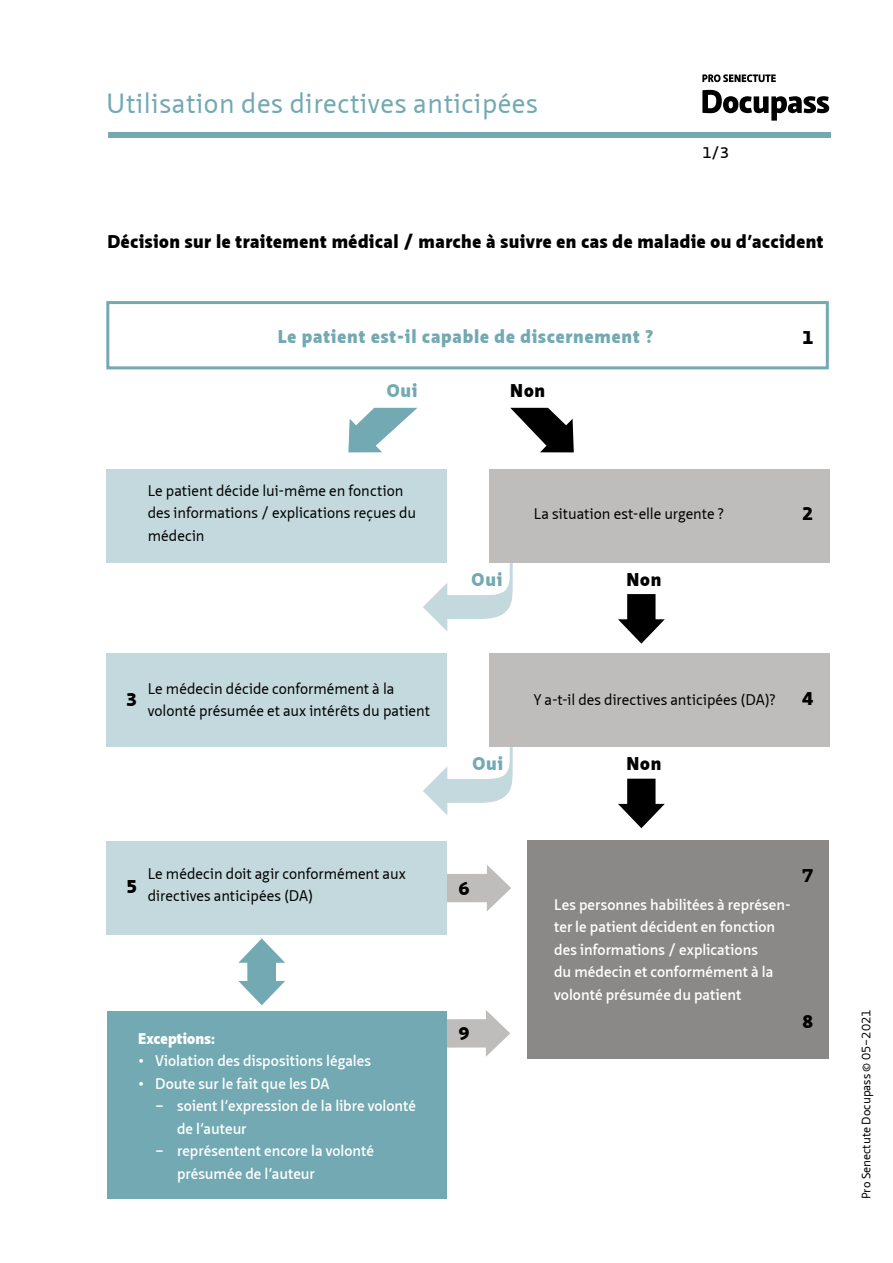
<style>
.page{position:relative;width:893px;height:1263px;background:#fff}
.page>*{position:absolute;margin:0;border:0;box-sizing:border-box;transform-origin:0 0}
.t1{font:27px "Neue Sans Pro";letter-spacing:.02em;color:#72a9b2}
.t2{font:900 18px "Neue Sans Pro";letter-spacing:.03em;color:#000}
.t3{font:900 18px "Neue Sans Pro";letter-spacing:.05em;color:#72a9b2}
.t4{font:600 15px/22.5px "Neue Sans Pro";color:#fff}
.t5{font:15px/22.5px "Neue Sans Pro";color:#000}
.t6{font:900 15px "Neue Sans Pro";letter-spacing:.01em;color:#fff}
.t7{font:600 15px "Neue Sans Pro";color:#000}
.t8{font:12px "Neue Sans Pro";color:#000}
</style>
<div class="page">
<div style="left:108px;top:132px;width:723px;height:6px;background:#72a9b2"></div>
<svg style="left:702px;top:74px;width:127px;height:47px"></svg>
<svg style="left:421px;top:1010px;width:89px;height:47px"></svg>
<svg style="left:446px;top:865px;width:65px;height:46px"></svg>
<svg style="left:423px;top:744px;width:90px;height:71px"></svg>
<svg style="left:423px;top:561px;width:90px;height:70px"></svg>
<div style="left:106px;top:469px;width:340px;height:93px;background:#c4d9dd"></div>
<div style="left:106px;top:653px;width:340px;height:94px;background:#c4d9dd"></div>
<div style="left:106px;top:841px;width:340px;height:93px;background:#c4d9dd"></div>
<div style="left:107px;top:1012px;width:339px;height:187px;background:#72a9b2"></div>
<div style="left:489px;top:653px;width:340px;height:94px;background:#bebdbc"></div>
<div style="left:489px;top:469px;width:340px;height:93px;background:#bebdbc"></div>
<div style="left:527px;top:841px;width:302px;height:218px;background:#8b8987"></div>
<div style="left:106px;top:301px;width:723px;height:68px;border:3px solid #72a9b2"></div>
<svg style="left:348px;top:408px;width:69px;height:44px"></svg>
<svg style="left:510px;top:408px;width:64px;height:44px"></svg>
<svg style="left:618px;top:594px;width:47px;height:50px"></svg>
<svg style="left:618px;top:779px;width:47px;height:49px"></svg>
<svg style="left:238px;top:938px;width:47px;height:67px"></svg>
<h1 class="t1" style="left:106px;top:85px;width:433px">Utilisation des directives anticipées</h1>
<p class="t7" style="left:702px;top:142px;width:28px">1/3</p>
<p class="t2" style="left:107px;top:229px;width:718px">Décision sur le traitement médical / marche à suivre en cas de maladie ou d’accident</p>
<p class="t3" style="left:278px;top:325px;width:377px">Le patient est-il capable de discernement ?</p>
<p class="t3" style="left:387px;top:379px;width:32px">Oui</p>
<p class="t5" style="left:148px;top:479px;width:270px">Le patient décide lui-même en fonction des informations / explications reçues du médecin</p>
<p class="t2" style="left:510px;top:379px;width:37px">Non</p>
<p class="t3" style="left:472px;top:567px;width:32px">Oui</p>
<p class="t5" style="left:534px;top:502px;width:192px">La situation est-elle urgente ?</p>
<p class="t2" style="left:626px;top:567px;width:37px">Non</p>
<p class="t2" style="left:802px;top:326px;width:13px">1</p>
<p class="t2" style="left:802px;top:501px;width:13px">2</p>
<p class="t5" style="left:148px;top:677px;width:284px">Le médecin décide conformément à la volonté présumée et aux intérêts du patient</p>
<p class="t2" style="left:126px;top:687px;width:13px">3</p>
<p class="t2" style="left:802px;top:687px;width:13px">4</p>
<p class="t5" style="left:534px;top:688px;width:244px">Y a-t-il des directives anticipées (DA)?</p>
<p class="t3" style="left:472px;top:752px;width:32px">Oui</p>
<p class="t2" style="left:626px;top:752px;width:37px">Non</p>
<p class="t2" style="left:126px;top:875px;width:13px">5</p>
<p class="t5" style="left:148px;top:862px;width:260px">Le médecin doit agir conformément aux directives anticipées (DA)</p>
<p class="t2" style="left:459px;top:876px;width:13px">6</p>
<p class="t4" style="left:554px;top:893px;width:239px">Les personnes habilitées à représen&shy;ter le patient décident en fonction des informations / explications<br>du médecin et conformément à la volonté présumée du patient</p>
<p class="t2" style="left:802px;top:863px;width:13px">7</p>
<p class="t6" style="left:138px;top:1028px;width:79px">Exceptions:</p>
<p class="t4" style="left:138px;top:1049px;width:235px">• Violation des dispositions légales</p>
<p class="t4" style="left:138px;top:1072px;width:193px">• Doute sur le fait que les DA</p>
<p class="t4" style="left:177px;top:1094px;width:240px;text-indent:-22px">– soient l’expression de la libre volonté de l’auteur</p>
<p class="t4" style="left:177px;top:1139px;width:199px;text-indent:-22px">– représentent encore la volonté présumée de l’auteur</p>
<p class="t2" style="left:459px;top:1021px;width:13px">9</p>
<p class="t2" style="left:802px;top:1010px;width:13px">8</p>
<p class="t8" style="left:858px;top:1199px;width:191px;rotate:-90deg">Pro Senectute Docupass © 05–2021</p>
</div>
